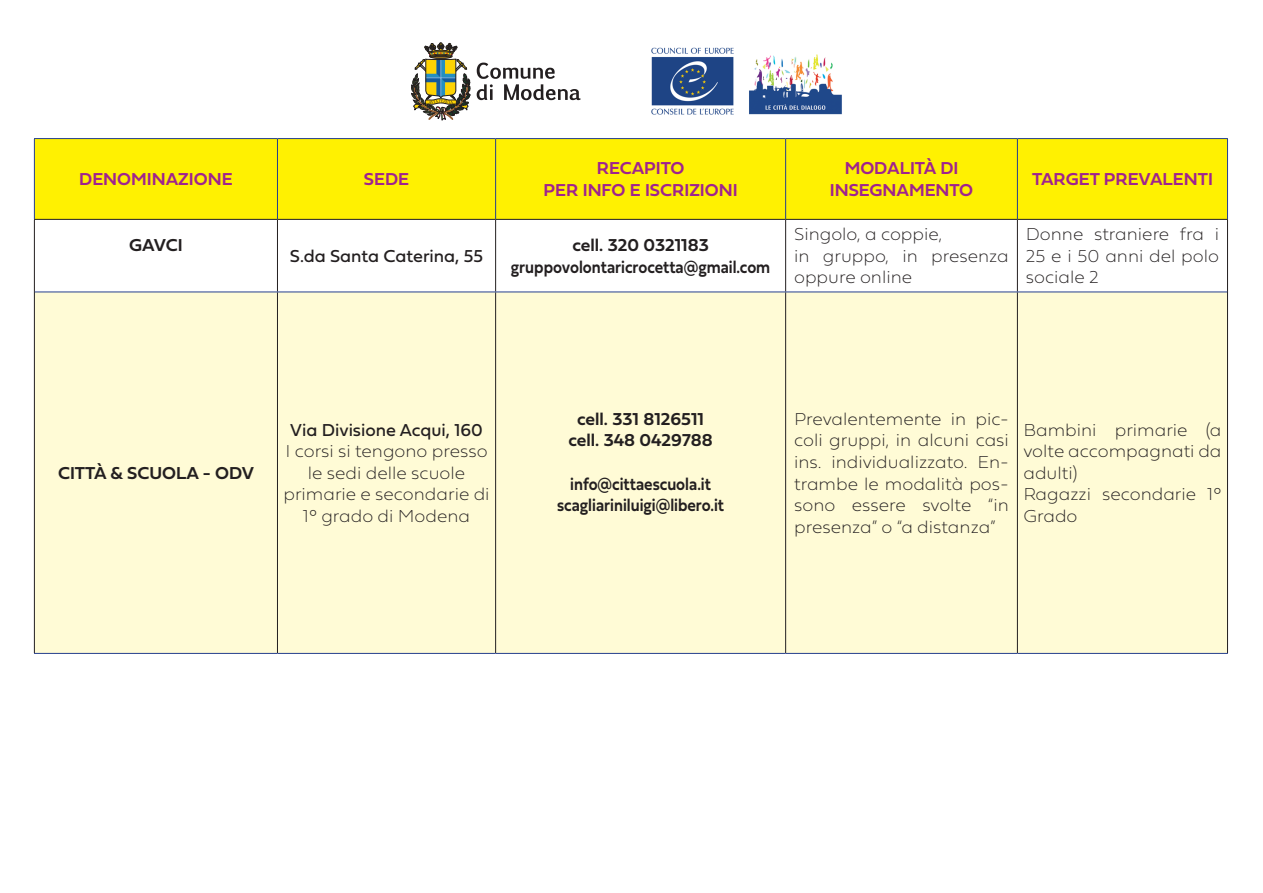
<style>
.page{position:relative;width:1263px;height:893px;background:#fff}
.page>*{position:absolute;margin:0;border:0;box-sizing:border-box;transform-origin:0 0}
.t1{font:18px/21.6px "Fieldwork Geo Hair";color:#231f20}
.t2{font:18px/21.6px "Fieldwork Geo Demibold";color:#9f238e;text-align:center}
.t3{font:700 18px/21.6px "Fieldwork Hum Demi";color:#231f20;text-align:center;scale:.88 1}
.t4{font:18px/21.6px "Fieldwork Geo Demibold";color:#231f20;text-align:center}
.t5{font:18px "Fieldwork Geo Regular";color:#231f20}
</style>
<div class="page">
<div style="left:35px;top:139px;width:1192px;height:80px;background:#fff101"></div>
<div style="left:35px;top:293px;width:1192px;height:360px;background:#fffbd6"></div>
<hr style="left:34px;top:220px;width:1px;height:72px;background:#231f20">
<hr style="left:277px;top:220px;width:1px;height:72px;background:#231f20">
<hr style="left:495px;top:220px;width:1px;height:72px;background:#231f20">
<hr style="left:785px;top:220px;width:1px;height:72px;background:#231f20">
<hr style="left:1017px;top:220px;width:1px;height:72px;background:#231f20">
<hr style="left:1227px;top:220px;width:1px;height:72px;background:#231f20">
<hr style="left:34px;top:219px;width:243px;height:1px;background:#231f20">
<hr style="left:277px;top:219px;width:219px;height:1px;background:#231f20">
<hr style="left:496px;top:219px;width:290px;height:1px;background:#231f20">
<hr style="left:786px;top:219px;width:231px;height:1px;background:#231f20">
<hr style="left:1017px;top:219px;width:211px;height:1px;background:#231f20">
<hr style="left:34px;top:292px;width:1px;height:361px;background:#231f20">
<hr style="left:277px;top:292px;width:1px;height:361px;background:#231f20">
<hr style="left:495px;top:292px;width:1px;height:361px;background:#231f20">
<hr style="left:785px;top:292px;width:1px;height:361px;background:#231f20">
<hr style="left:1017px;top:292px;width:1px;height:361px;background:#231f20">
<hr style="left:1227px;top:292px;width:1px;height:361px;background:#231f20">
<hr style="left:34px;top:138px;width:243px;height:1px;background:#253f8e">
<hr style="left:34px;top:139px;width:1px;height:80px;background:#253f8e">
<hr style="left:277px;top:138px;width:219px;height:1px;background:#253f8e">
<hr style="left:277px;top:139px;width:1px;height:80px;background:#253f8e">
<hr style="left:496px;top:138px;width:290px;height:1px;background:#253f8e">
<hr style="left:495px;top:139px;width:1px;height:80px;background:#253f8e">
<hr style="left:786px;top:138px;width:231px;height:1px;background:#253f8e">
<hr style="left:785px;top:139px;width:1px;height:80px;background:#253f8e">
<hr style="left:1017px;top:138px;width:211px;height:1px;background:#253f8e">
<hr style="left:1017px;top:139px;width:1px;height:80px;background:#253f8e">
<hr style="left:1227px;top:139px;width:1px;height:80px;background:#253f8e">
<hr style="left:35px;top:292px;width:242px;height:1px;background:#253f8e">
<hr style="left:277px;top:292px;width:219px;height:1px;background:#253f8e">
<hr style="left:496px;top:292px;width:290px;height:1px;background:#253f8e">
<hr style="left:786px;top:292px;width:231px;height:1px;background:#253f8e">
<hr style="left:1017px;top:292px;width:210px;height:1px;background:#253f8e">
<hr style="left:34px;top:653px;width:243px;height:1px;background:#253f8e">
<hr style="left:277px;top:653px;width:219px;height:1px;background:#253f8e">
<hr style="left:496px;top:653px;width:290px;height:1px;background:#253f8e">
<hr style="left:786px;top:653px;width:231px;height:1px;background:#253f8e">
<hr style="left:1017px;top:653px;width:211px;height:1px;background:#253f8e">
<svg style="left:411px;top:43px;width:59px;height:77px"></svg>
<svg style="left:477px;top:63px;width:104px;height:37px"></svg>
<img style="left:651px;top:47px;width:191px;height:68px">
<p class="t2" style="left:79px;top:168px;width:155px">DENOMINAZIONE</p>
<p class="t2" style="left:364px;top:168px;width:47px">SEDE</p>
<p class="t2" style="left:544px;top:157px;width:196px">RECAPITO<br>PER INFO E ISCRIZIONI</p>
<p class="t2" style="left:830px;top:157px;width:145px">MODALITÀ DI<br>INSEGNAMENTO</p>
<p class="t2" style="left:1032px;top:168px;width:182px">TARGET PREVALENTI</p>
<p class="t4" style="left:129px;top:234px;width:55px">GAVCI</p>
<p class="t5" style="left:290px;top:242px;width:195px">S.da Santa Caterina, 55</p>
<p class="t4" style="left:572px;top:234px;width:138px">cell. 320 0321183</p>
<p class="t3" style="left:511px;top:255px;width:296px">gruppovolontaricrocetta@gmail.com</p>
<p class="t1" style="left:794px;top:222px;width:216px">Singolo, a coppie,<br>in gruppo, in presenza oppure online</p>
<p class="t1" style="left:1026px;top:222px;width:195px;text-align:justify">Donne straniere fra i 25 e i 50 anni del polo sociale 2</p>
<p class="t4" style="left:58px;top:461px;width:198px">CITTÀ &amp; SCUOLA - ODV</p>
<p class="t5" style="left:290px;top:415px;width:194px">Via Divisione Acqui, 160</p>
<p class="t1" style="left:283px;top:439px;width:208px;text-align:center">I corsi si tengono presso le sedi delle scuole primarie e secondarie di<br>1° grado di Modena</p>
<p class="t4" style="left:568px;top:407px;width:146px">cell. 331 8126511 cell. 348 0429788</p>
<p class="t3" style="left:557px;top:472px;width:191px">info@cittaescuola.it scagliariniluigi@libero.it</p>
<p class="t1" style="left:794px;top:407px;width:216px;text-align:justify">Prevalentemente in pic&shy;coli gruppi, in alcuni casi ins. individualizzato. En&shy;trambe le modalità pos&shy;sono essere svolte “in presenza” o “a distanza”</p>
<p class="t1" style="left:1023px;top:418px;width:200px">Bambini primarie (a volte accompagnati da adulti)<br>Ragazzi secondarie 1°<br>Grado</p>
</div>
